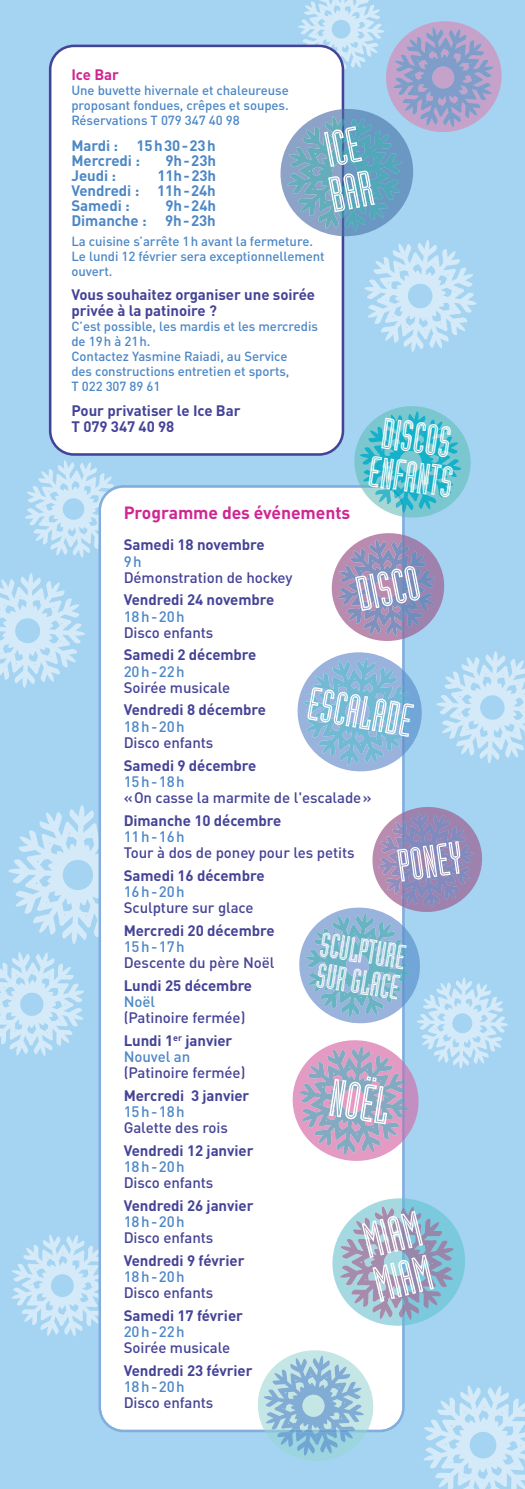
<style>
.page{position:relative;width:525px;height:1489px;background:#fff}
.page>*{position:absolute;margin:0;border:0;box-sizing:border-box;transform-origin:0 0}
.t1{font:52.12px "Industria Inline A";color:#fff}
.t2{font:49.5px/45.2px "Industria Inline A";color:#fff}
.t3{font:49.25px/45.1px "Industria Inline A";color:#fff}
.t4{font:48.5px "Industria Inline A";color:#fff}
.t5{font:46px "Industria Inline A";color:#fff}
.t6{font:45.12px "Industria Inline A";color:#fff}
.t7{font:43.12px/39.5px "Industria Inline A";color:#fff}
.t8{font:33.88px/31.1px "Industria Inline A";color:#fff}
.t9{font:700 17.5px "DINOT";letter-spacing:-.005em;color:#cf2691}
.t10{font:700 15px/16.2px "DINOT";letter-spacing:-.005em;color:#454397}
.t11{font:500 15px/22.5px "DINOT";letter-spacing:-.005em;color:#454397}
.t12{font:500 15px "DINOT";letter-spacing:-.005em;color:#4d87c6}
.t13{font:700 15px/15px "DINOT";letter-spacing:-.005em;color:#4d87c6}
.t14{font:700 15px "DINOT";letter-spacing:-.005em;color:#cf2691}
.t15{font:500 13.12px/15px "DINOT";letter-spacing:-.005em;color:#4d87c6}
.s1{font-weight:700}
</style>
<div class="page">
<div style="left:0;top:0;width:524px;height:1488px;background:#a4d4f2"></div>
<svg style="left:25px;top:460px;width:89px;height:97px"></svg>
<svg style="left:0;top:573px;width:85px;height:114px"></svg>
<svg style="left:11px;top:1235px;width:87px;height:101px"></svg>
<svg style="left:8px;top:805px;width:90px;height:139px"></svg>
<div style="left:98px;top:485px;width:306px;height:946px;background:#fff"></div>
<div style="left:49px;top:45px;width:295px;height:411px;background:#fff"></div>
<svg style="left:330px;top:532px;width:115px;height:110px;background:#a6a4c7"></svg>
<svg style="left:353px;top:406px;width:118px;height:113px"></svg>
<svg style="left:278px;top:0;width:224px;height:352px"></svg>
<svg style="left:436px;top:651px;width:88px;height:112px"></svg>
<svg style="left:0;top:952px;width:84px;height:104px"></svg>
<svg style="left:423px;top:1385px;width:101px;height:103px"></svg>
<svg style="left:295px;top:650px;width:127px;height:123px;background:#9dc4e1"></svg>
<svg style="left:256px;top:1348px;width:119px;height:113px;background:#add1e3"></svg>
<svg style="left:291px;top:805px;width:217px;height:357px"></svg>
<svg style="left:330px;top:1197px;width:135px;height:129px"></svg>
<p class="t14" style="left:71px;top:69px;width:49px">Ice Bar</p>
<p class="t15" style="left:71px;top:84px;width:219px;text-align:justify">Une buvette hivernale et chaleureuse proposant fondues, crêpes et soupes.<br>Réservations T 079 347 40 98</p>
<p class="t13" style="left:71px;top:140px;width:146px">Mardi : 15h30-23h<br>Mercredi :</p>
<h2 class="t2" style="left:317px;top:132px;width:45px;rotate:-11deg">ICE<br>BAR</h2>
<p class="t13" style="left:165px;top:155px;width:52px">9h-23h</p>
<p class="t13" style="left:71px;top:170px;width:146px;text-align:justify;text-indent:86px">11h-23h Vendredi : 11h-24h Samedi :</p>
<p class="t13" style="left:71px;top:170px;width:46px">Jeudi :</p>
<p class="t13" style="left:71px;top:200px;width:146px;text-align:right">9h-24h<br>Dimanche : 9h-23h</p>
<p class="t15" style="left:71px;top:235px;width:255px">La cuisine s’arrête 1h avant la fermeture.<br>Le lundi 12 février sera exceptionnellement ouvert.</p>
<p class="t10" style="left:71px;top:288px;width:245px">Vous souhaitez organiser une soirée privée à la patinoire ?</p>
<p class="t15" style="left:71px;top:320px;width:248px">C’est possible, les mardis et les mercredis de 19h à 21h.<br>Contactez Yasmine Raiadi, au Service<br>des constructions entretien et sports,<br>T 022 307 89 61</p>
<p class="t10" style="left:71px;top:404px;width:170px">Pour privatiser le Ice Bar<br>T 079 347 40 98</p>
<h3 class="t7" style="left:376px;top:415px;width:86px;rotate:8deg">DISCOS<br>ENFANTS</h3>
<p class="t9" style="left:124px;top:506px;width:228px">Programme des événements</p>
<p class="t10" style="left:124px;top:538px;width:142px">Samedi 18 novembre</p>
<p class="t12" style="left:124px;top:556px;width:19px">9h</p>
<p class="t11" style="left:124px;top:568px;width:170px">Démonstration de hockey</p>
<p class="t10" style="left:124px;top:593px;width:152px">Vendredi 24 novembre</p>
<p class="t12" style="left:124px;top:611px;width:62px">18h-20h</p>
<p class="t11" style="left:124px;top:623px;width:91px">Disco enfants</p>
<p class="t10" style="left:124px;top:648px;width:134px">Samedi 2 décembre</p>
<p class="t12" style="left:124px;top:666px;width:62px">20h-22h</p>
<p class="t11" style="left:124px;top:678px;width:108px">Soirée musicale</p>
<p class="t10" style="left:124px;top:703px;width:144px">Vendredi 8 décembre</p>
<p class="t12" style="left:124px;top:721px;width:62px">18h-20h</p>
<p class="t11" style="left:124px;top:733px;width:91px">Disco enfants</p>
<p class="t10" style="left:124px;top:758px;width:134px">Samedi 9 décembre</p>
<p class="t12" style="left:124px;top:776px;width:62px">15h-18h</p>
<p class="t11" style="left:124px;top:788px;width:249px">«On casse la marmite de l'escalade»</p>
<p class="t10" style="left:124px;top:813px;width:159px">Dimanche 10 décembre</p>
<p class="t12" style="left:124px;top:831px;width:62px">11h-16h</p>
<p class="t11" style="left:124px;top:843px;width:232px">Tour à dos de poney pour les petits</p>
<p class="t10" style="left:124px;top:868px;width:142px">Samedi 16 décembre</p>
<p class="t12" style="left:124px;top:886px;width:62px">16h-20h</p>
<p class="t11" style="left:124px;top:898px;width:131px">Sculpture sur glace</p>
<p class="t10" style="left:124px;top:923px;width:152px">Mercredi 20 décembre</p>
<p class="t12" style="left:124px;top:941px;width:62px">15h-17h</p>
<p class="t11" style="left:124px;top:953px;width:152px">Descente du père Noël</p>
<p class="t10" style="left:124px;top:978px;width:130px">Lundi 25 décembre</p>
<p class="t12" style="left:124px;top:996px;width:33px">Noël</p>
<p class="t11" style="left:124px;top:1008px;width:123px">(Patinoire fermée)<br><span class="s1">Lundi 1</span><sup>er</sup> <span class="s1">janvier</span></p>
<p class="t12" style="left:124px;top:1051px;width:68px">Nouvel an</p>
<p class="t11" style="left:124px;top:1063px;width:123px">(Patinoire fermée)</p>
<p class="t10" style="left:124px;top:1088px;width:127px">Mercredi 3 janvier</p>
<p class="t12" style="left:124px;top:1106px;width:62px">15h-18h</p>
<p class="t11" style="left:124px;top:1118px;width:106px">Galette des rois</p>
<p class="t10" style="left:124px;top:1143px;width:131px">Vendredi 12 janvier</p>
<p class="t12" style="left:124px;top:1161px;width:62px">18h-20h</p>
<p class="t11" style="left:124px;top:1173px;width:91px">Disco enfants</p>
<p class="t10" style="left:124px;top:1198px;width:131px">Vendredi 26 janvier</p>
<p class="t12" style="left:124px;top:1216px;width:62px">18h-20h</p>
<p class="t11" style="left:124px;top:1228px;width:91px">Disco enfants</p>
<p class="t10" style="left:124px;top:1253px;width:122px">Vendredi 9 février</p>
<p class="t12" style="left:124px;top:1271px;width:62px">18h-20h</p>
<p class="t11" style="left:124px;top:1283px;width:91px">Disco enfants</p>
<p class="t10" style="left:124px;top:1308px;width:121px">Samedi 17 février</p>
<p class="t12" style="left:124px;top:1326px;width:62px">20h-22h</p>
<p class="t11" style="left:124px;top:1338px;width:108px">Soirée musicale</p>
<p class="t10" style="left:124px;top:1363px;width:130px">Vendredi 23 février</p>
<p class="t12" style="left:124px;top:1381px;width:62px">18h-20h</p>
<p class="t11" style="left:124px;top:1393px;width:91px">Disco enfants</p>
<h3 class="t4" style="left:353px;top:577px;width:65px;rotate:-11deg">DISCO</h3>
<h3 class="t5" style="left:311px;top:686px;width:107px;rotate:10deg">ESCALADE</h3>
<h3 class="t6" style="left:395px;top:849px;width:67px;rotate:-8deg">PONEY</h3>
<h3 class="t8" style="left:322px;top:930px;width:87px;rotate:9deg">SCULPTURE<br>SURGLACE</h3>
<h1 class="t1" style="left:333px;top:1078px;width:61px;rotate:9deg">NOËL</h1>
<h3 class="t3" style="left:359px;top:1222px;width:60px;rotate:-14deg">MIAM<br>MIAM</h3>
</div>
